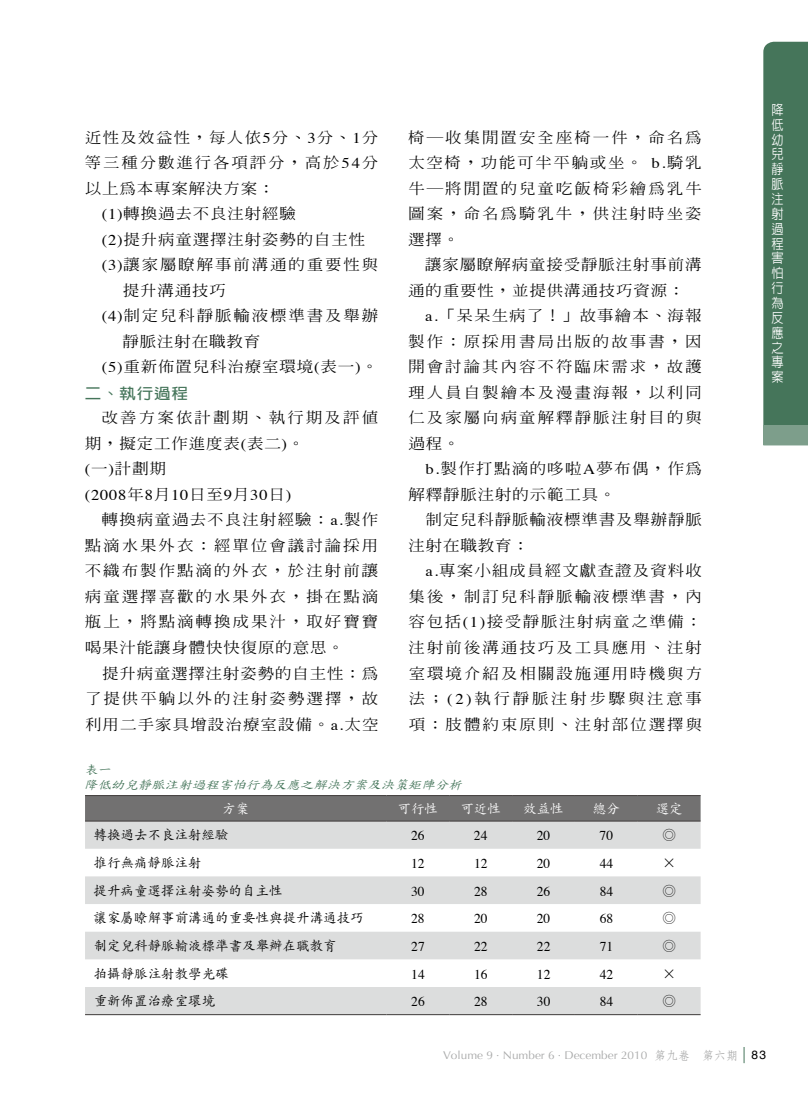
<style>
.page{position:relative;width:808px;height:1106px;background:#fff}
.page>*{position:absolute;margin:0;border:0;box-sizing:border-box;transform-origin:0 0}
.t1{font:500 14.85px/25.5px "Inn Ming";letter-spacing:.11em;color:#000;text-align:justify;scale:1.11 1}
.t2{font:500 14.85px/25.5px "Inn Ming";letter-spacing:.05em;color:#000;scale:1.11 1}
.t3{font:500 14.85px/25.5px "Inn Ming";letter-spacing:.065em;color:#000;scale:1.11 1}
.t4{font:500 14.85px "Inn Ming";letter-spacing:.075em;color:#000;scale:1.11 1}
.t5{font:14.85px "Times";letter-spacing:.05em;color:#000;scale:1.11 1}
.t6{font:700 14.85px "Lin Gothic";color:#45755a;scale:1.11 1}
.t7{font:500 13.5px "Zen Kai";color:#000}
.t8{font:13.5px "Times";color:#000}
.t9{font:500 13.5px/14.9px "Lin Gothic";color:#fff;text-align:justify;scale:.9 1}
.t10{font:500 13.5px "Zen Kai";color:#fff}
.t11{font:italic 12.15px "DF Kai Shu SB Estd BF";color:#45755a;scale:1.11 1}
.t12{font:12.15px "DF Kai Shu SB Estd BF";color:#45755a;scale:1.11 1}
.t13{font:700 12px "Nan Sung";color:#aaabab}
.t14{font:11.25px "Optima";color:#aaabab;scale:1.06 1}
.s1{font-family:"Times";font-weight:400}
.s2{font-family:"Inn Ming";font-weight:500}
.s3{font-family:"Helvetica";font-weight:400;color:#000}
</style>
<div class="page">
<div style="left:763px;top:42px;width:45px;height:383px;background:#45755a"></div>
<div style="left:763px;top:425px;width:45px;height:20px;background:#7d9e8b"></div>
<div style="left:85px;top:796px;width:616px;height:24px;background:#727171"></div>
<svg style="left:85px;top:821px;width:616px;height:193px;fill:#dcdddd"></svg>
<hr style="left:85px;top:1014px;width:301px;height:1px;background:#3e3a39">
<hr style="left:386px;top:1014px;width:63px;height:1px;background:#3e3a39">
<hr style="left:449px;top:1014px;width:63px;height:1px;background:#3e3a39">
<hr style="left:512px;top:1014px;width:63px;height:1px;background:#3e3a39">
<hr style="left:575px;top:1014px;width:63px;height:1px;background:#3e3a39">
<hr style="left:638px;top:1014px;width:63px;height:1px;background:#3e3a39">
<hr style="left:85px;top:795px;width:301px;height:1px;background:#3e3a39">
<hr style="left:386px;top:795px;width:63px;height:1px;background:#3e3a39">
<hr style="left:449px;top:795px;width:63px;height:1px;background:#3e3a39">
<hr style="left:512px;top:795px;width:63px;height:1px;background:#3e3a39">
<hr style="left:575px;top:795px;width:63px;height:1px;background:#3e3a39">
<hr style="left:638px;top:795px;width:63px;height:1px;background:#3e3a39">
<hr style="left:85px;top:820px;width:301px;height:1px;background:#3e3a39">
<hr style="left:386px;top:820px;width:63px;height:1px;background:#3e3a39">
<hr style="left:449px;top:820px;width:63px;height:1px;background:#3e3a39">
<hr style="left:512px;top:820px;width:63px;height:1px;background:#3e3a39">
<hr style="left:575px;top:820px;width:63px;height:1px;background:#3e3a39">
<hr style="left:638px;top:820px;width:63px;height:1px;background:#3e3a39">
<svg style="left:744px;top:1047px;width:1px;height:16px"></svg>
<p class="t4" style="left:85px;top:129px;width:266px">近性及效益性，每人依<span class="s1">5</span>分、<span class="s1">3</span>分、<span class="s1">1</span>分</p>
<p class="t1" style="left:85px;top:150px;width:266px">等三種分數進行各項評分，高於<span class="s1">54</span>分</p>
<p class="t2" style="left:85px;top:175px;width:172px">以上為本專案解決方案：</p>
<p class="t2" style="left:102px;top:201px;width:176px"><span class="s1">(1)</span>轉換過去不良注射經驗</p>
<p class="t2" style="left:102px;top:226px;width:239px"><span class="s1">(2)</span>提升病童選擇注射姿勢的自主性</p>
<p class="t1" style="left:102px;top:252px;width:250px"><span class="s1">(3)</span>讓家屬瞭解事前溝通的重要性與</p>
<p class="t1" style="left:123px;top:277px;width:94px">提升溝通技巧</p>
<p class="t1" style="left:102px;top:303px;width:250px"><span class="s1">(4)</span>制定兒科靜脈輸液標準書及舉辦</p>
<p class="t2" style="left:123px;top:328px;width:126px">靜脈注射在職教育</p>
<p class="t2" style="left:102px;top:354px;width:250px"><span class="s1">(5)</span>重新佈置兒科治療室環境<span class="s1">(</span>表一<span class="s1">)</span>。</p>
<p class="t6" style="left:85px;top:386px;width:94px">二、執行過程</p>
<p class="t1" style="left:85px;top:405px;width:266px;text-align:left;text-indent:17px">改善方案依計劃期、執行期及評值期，擬定工作進度表<span class="s1">(</span>表二<span class="s1">)</span>。<br><span class="s1">(</span>一<span class="s1">)</span>計劃期</p>
<p class="t5" style="left:85px;top:481px;width:188px">(2008<span class="s2">年</span>8<span class="s2">月</span>10<span class="s2">日至</span>9<span class="s2">月</span>30<span class="s2">日</span>)</p>
<p class="t1" style="left:85px;top:507px;width:266px;text-indent:17px">轉換病童過去不良注射經驗：<span class="s1">a.</span>製作點滴水果外衣：經單位會議討論採用不織布製作點滴的外衣，於注射前讓病童選擇喜歡的水果外衣，掛在點滴瓶上，將點滴轉換成果汁，取好寶寶喝果汁能讓身體快快復原的意思。</p>
<p class="t1" style="left:85px;top:660px;width:266px;text-indent:17px">提升病童選擇注射姿勢的自主性：為了提供平躺以外的注射姿勢選擇，故利用二手家具增設治療室設備。<span class="s1">a.</span>太空</p>
<p class="t1" style="left:408px;top:124px;width:266px">椅─收集閒置安全座椅一件，命名為太空椅，功能可半平躺或坐。 <span class="s1">b.</span>騎乳牛─將閒置的兒童吃飯椅彩繪為乳牛圖案，命名為騎乳牛，供注射時坐姿選擇。</p>
<p class="t2" style="left:408px;top:252px;width:266px;text-indent:17px">讓家屬瞭解病童接受靜脈注射事前溝通的重要性，並提供溝通技巧資源：</p>
<p class="t1" style="left:408px;top:303px;width:266px;text-indent:17px"><span class="s1">a.</span>「呆呆生病了！」故事繪本、海報製作：原採用書局出版的故事書，因開會討論其內容不符臨床需求，故護理人員自製繪本及漫畫海報，以利同仁及家屬向病童解釋靜脈注射目的與過程。</p>
<p class="t3" style="left:409px;top:456px;width:266px;text-indent:17px"><span class="s1">b.</span>製作打點滴的哆啦<span class="s1">A</span>夢布偶，作為解釋靜脈注射的示範工具。</p>
<p class="t2" style="left:409px;top:507px;width:266px;text-indent:17px">制定兒科靜脈輸液標準書及舉辦靜脈注射在職教育：</p>
<p class="t1" style="left:409px;top:558px;width:266px;text-indent:17px"><span class="s1">a.</span>專案小組成員經文獻查證及資料收集後，制訂兒科靜脈輸液標準書，內容包括<span class="s1">(1)</span>接受靜脈注射病童之準備：注射前後溝通技巧及工具應用、注射室環境介紹及相關設施運用時機與方法；<span class="s1">(2)</span>執行靜脈注射步驟與注意事項：肢體約束原則、注射部位選擇與</p>
<p class="t12" style="left:85px;top:763px;width:26px">表一</p>
<p class="t11" style="left:84px;top:778px;width:345px">降低幼兒靜脈注射過程害怕行為反應之解決方案及決策矩陣分析</p>
<p class="t10" style="left:222px;top:801px;width:28px">方案</p>
<p class="t10" style="left:398px;top:801px;width:42px">可行性</p>
<p class="t10" style="left:460px;top:801px;width:42px">可近性</p>
<p class="t10" style="left:523px;top:801px;width:42px">效益性</p>
<p class="t10" style="left:593px;top:801px;width:28px">總分</p>
<p class="t10" style="left:656px;top:801px;width:28px">選定</p>
<p class="t7" style="left:94px;top:828px;width:136px">轉換過去不良注射經驗</p>
<p class="t8" style="left:411px;top:823px;width:15px">26</p>
<p class="t8" style="left:474px;top:823px;width:15px">24</p>
<p class="t8" style="left:537px;top:823px;width:15px">20</p>
<p class="t8" style="left:600px;top:823px;width:15px">70</p>
<p class="t7" style="left:662px;top:828px;width:15px">◎</p>
<p class="t7" style="left:94px;top:856px;width:110px">推行無痛靜脈注射</p>
<p class="t8" style="left:411px;top:850px;width:15px">12</p>
<p class="t8" style="left:474px;top:850px;width:15px">12</p>
<p class="t8" style="left:537px;top:850px;width:15px">20</p>
<p class="t8" style="left:600px;top:850px;width:15px">44</p>
<p class="t7" style="left:662px;top:856px;width:15px">×</p>
<p class="t7" style="left:94px;top:883px;width:190px">提升病童選擇注射姿勢的自主性</p>
<p class="t8" style="left:411px;top:878px;width:15px">30</p>
<p class="t8" style="left:474px;top:878px;width:15px">28</p>
<p class="t8" style="left:537px;top:878px;width:15px">26</p>
<p class="t8" style="left:600px;top:878px;width:15px">84</p>
<p class="t7" style="left:662px;top:883px;width:15px">◎</p>
<p class="t7" style="left:94px;top:911px;width:271px">讓家屬瞭解事前溝通的重要性與提升溝通技巧</p>
<p class="t8" style="left:411px;top:906px;width:15px">28</p>
<p class="t8" style="left:474px;top:906px;width:15px">20</p>
<p class="t8" style="left:537px;top:906px;width:15px">20</p>
<p class="t8" style="left:600px;top:906px;width:15px">68</p>
<p class="t7" style="left:662px;top:911px;width:15px">◎</p>
<p class="t7" style="left:94px;top:939px;width:244px">制定兒科靜脈輸液標準書及舉辦在職教育</p>
<p class="t8" style="left:411px;top:933px;width:15px">27</p>
<p class="t8" style="left:474px;top:933px;width:15px">22</p>
<p class="t8" style="left:537px;top:933px;width:15px">22</p>
<p class="t8" style="left:600px;top:933px;width:15px">71</p>
<p class="t7" style="left:663px;top:939px;width:15px">◎</p>
<p class="t7" style="left:94px;top:966px;width:136px">拍攝靜脈注射教學光碟</p>
<p class="t8" style="left:411px;top:961px;width:15px">14</p>
<p class="t8" style="left:474px;top:961px;width:15px">16</p>
<p class="t8" style="left:537px;top:961px;width:15px">12</p>
<p class="t8" style="left:600px;top:961px;width:15px">42</p>
<p class="t7" style="left:663px;top:966px;width:15px">×</p>
<p class="t7" style="left:94px;top:994px;width:123px">重新佈置治療室環境</p>
<p class="t8" style="left:411px;top:989px;width:15px">26</p>
<p class="t8" style="left:474px;top:989px;width:15px">28</p>
<p class="t8" style="left:537px;top:989px;width:15px">30</p>
<p class="t8" style="left:600px;top:989px;width:15px">84</p>
<p class="t7" style="left:663px;top:994px;width:15px">◎</p>
<p class="t9" style="left:771px;top:102px;width:15px">降低幼兒靜脈注射過程害怕行為反應之專案</p>
<p class="t14" style="left:443px;top:1049px;width:194px">Volume 9 . Number 6 . December 2010</p>
<p class="t13" style="left:654px;top:1049px;width:113px">第九卷　第六期 <span class="s3">83</span></p>
</div>
